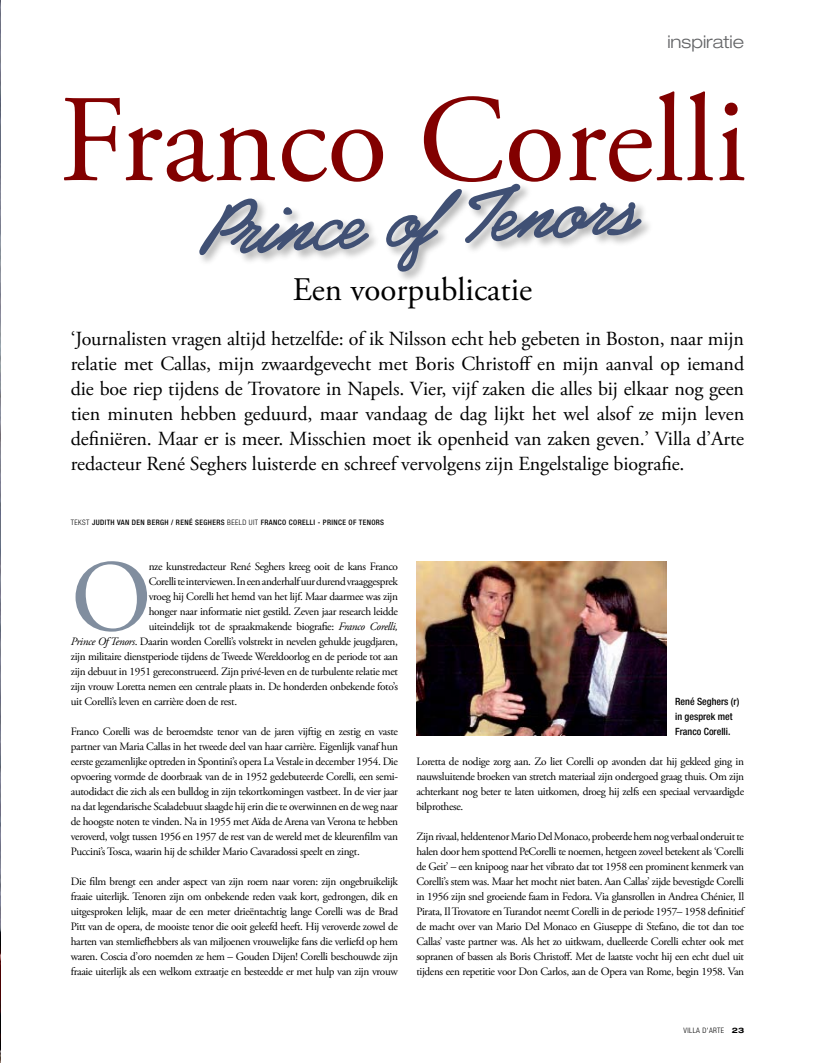
<style>
.page{position:relative;width:815px;height:1063px;background:#fff}
.page>*{position:absolute;margin:0;border:0;box-sizing:border-box;transform-origin:0 0}
.t1{font:124px "Adobe Garamond Pro";color:#820000}
.t2{font:101.75px "Adobe Garamond Pro";color:#818e9f}
.t3{font:80.62px "Prelude Bold Slant";color:#405074}
.t4{font:33px "Adobe Garamond Pro";color:#000}
.t5{font:20px/25px "Adobe Garamond Pro";letter-spacing:-.005em;color:#000;text-align:justify}
.t6{font:300 expanded 17.5px "Helvetica Neue LT Std";color:#636466}
.t7{font:11.25px/15px "Adobe Garamond Pro";letter-spacing:-.03em;color:#000;text-align:justify}
.t8{font:500 condensed 10px/15px "Helvetica Neue LT Std";color:#000}
.t9{font:500 condensed 7.5px "Helvetica Neue LT Std";letter-spacing:.05em;color:#000}
.t10{font:300 condensed 7.5px "Helvetica Neue LT Std";letter-spacing:.05em;color:#000}
.t11{font:700 expanded 7.5px "Helvetica Neue LT Std";color:#000}
.s1{font-weight:300}
.s2{font-style:italic}
</style>
<div class="page">
<img style="left:0;top:0;width:1px;height:1062px">
<div style="left:197px;top:182px;width:457px;height:103px;background:#000;opacity:.3"></div>
<img style="left:416px;top:562px;width:250px;height:173px">
<h3 class="t6" style="left:667px;top:31px;width:78px">inspiratie</h3>
<h1 class="t1" style="left:59px;top:66px;width:689px">Franco Corelli</h1>
<h3 class="t3" style="left:196px;top:188px;width:438px;rotate:-3deg">Prince of Tenors</h3>
<h3 class="t4" style="left:293px;top:270px;width:241px">Een voorpublicatie</h3>
<p class="t5" style="left:71px;top:326px;width:675px">‘Journalisten vragen altijd hetzelfde: of ik Nilsson echt heb gebeten in Boston, naar mijn relatie met Callas, mijn zwaardgevecht met Boris Christoff en mijn aanval op iemand die boe riep tijdens de Trovatore in Napels. Vier, vijf zaken die alles bij elkaar nog geen tien minuten hebben geduurd, maar vandaag de dag lijkt het wel alsof ze mijn leven definiëren. Maar er is meer. Misschien moet ik openheid van zaken geven.’ Villa d’Arte redacteur René Seghers luisterde en schreef vervolgens zijn Engelstalige biografie.</p>
<p class="t9" style="left:71px;top:518px;width:134px"><span class="s1">TEKST</span> JUDITH VAN DEN BERGH / REN É SEGHERS</p>
<p class="t9" style="left:227px;top:518px;width:154px"><span class="s1">BEELD UIT</span> FRANCO CORELLI - PRINCE OF TENORS</p>
<h2 class="t2" style="left:71px;top:537px;width:82px">O</h2>
<p class="t7" style="left:149px;top:559px;width:251px">nze kunstredacteur René Seghers kreeg ooit de kans Franco</p>
<p class="t7" style="left:149px;top:574px;width:251px">Corelli te interviewen. In een anderhalf uur durend vraaggesprek</p>
<p class="t7" style="left:149px;top:589px;width:251px">vroeg hij Corelli het hemd van het lijf. Maar daarmee was zijn</p>
<p class="t7" style="left:149px;top:604px;width:251px">honger naar informatie niet gestild. Zeven jaar research leidde</p>
<p class="t7" style="left:149px;top:619px;width:251px">uiteindelijk tot de spraakmakende biografie: <span class="s2">Franco Corelli,</span></p>
<p class="t7" style="left:71px;top:634px;width:329px"><span class="s2">Prince Of Tenors</span>. Daarin worden Corelli’s volstrekt in nevelen gehulde jeugdjaren,</p>
<p class="t7" style="left:71px;top:649px;width:329px">zijn militaire dienstperiode tijdens de Tweede Wereldoorlog en de periode tot aan</p>
<p class="t7" style="left:71px;top:664px;width:329px">zijn debuut in 1951 gereconstrueerd. Zijn privé-leven en de turbulente relatie met</p>
<p class="t7" style="left:71px;top:679px;width:329px">zijn vrouw Loretta nemen een centrale plaats in. De honderden onbekende foto’s</p>
<p class="t7" style="left:71px;top:694px;width:168px">uit Corelli’s leven en carrière doen de rest.</p>
<p class="t7" style="left:71px;top:724px;width:329px">Franco Corelli was de beroemdste tenor van de jaren vijftig en zestig en vaste partner van Maria Callas in het tweede deel van haar carrière. Eigenlijk vanaf hun eerste gezamenlijke optreden in Spontini’s opera La Vestale in december 1954. Die opvoering vormde de doorbraak van de in 1952 gedebuteerde Corelli, een semi&shy;autodidact die zich als een bulldog in zijn tekortkomingen vastbeet. In de vier jaar na dat legendarische Scaladebuut slaagde hij erin die te overwinnen en de weg naar de hoogste noten te vinden. Na in 1955 met Aïda de Arena van Verona te hebben veroverd, volgt tussen 1956 en 1957 de rest van de wereld met de kleurenfilm van Puccini’s Tosca, waarin hij de schilder Mario Cavaradossi speelt en zingt.</p>
<p class="t7" style="left:71px;top:874px;width:329px">Die film brengt een ander aspect van zijn roem naar voren: zijn ongebruikelijk fraaie uiterlijk. Tenoren zijn om onbekende reden vaak kort, gedrongen, dik en uitgesproken lelijk, maar de een meter drieëntachtig lange Corelli was de Brad Pitt van de opera, de mooiste tenor die ooit geleefd heeft. Hij veroverde zowel de harten van stemliefhebbers als van miljoenen vrouwelijke fans die verliefd op hem waren. Coscia d’oro noemden ze hem – Gouden Dijen! Corelli beschouwde zijn fraaie uiterlijk als een welkom extraatje en besteedde er met hulp van zijn vrouw</p>
<p class="t8" style="left:675px;top:694px;width:66px">RENÉ SEGHERS (R)<br>IN GESPREK MET<br>FRANCO CORELLI.</p>
<p class="t7" style="left:416px;top:754px;width:329px">Loretta de nodige zorg aan. Zo liet Corelli op avonden dat hij gekleed ging in nauwsluitende broeken van stretch materiaal zijn ondergoed graag thuis. Om zijn achterkant nog beter te laten uitkomen, droeg hij zelfs een speciaal vervaardigde bilprothese.</p>
<p class="t7" style="left:416px;top:829px;width:329px">Zijn rivaal, heldentenor Mario Del Monaco, probeerde hem nog verbaal onderuit te halen door hem spottend PeCorelli te noemen, hetgeen zoveel betekent als ‘Corelli de Geit’ – een knipoog naar het vibrato dat tot 1958 een prominent kenmerk van Corelli’s stem was. Maar het mocht niet baten. Aan Callas’ zijde bevestigde Corelli in 1956 zijn snel groeiende faam in Fedora. Via glansrollen in Andrea Chénier, Il Pirata, Il Trovatore en Turandot neemt Corelli in de periode 1957– 1958 definitief de macht over van Mario Del Monaco en Giuseppe di Stefano, die tot dan toe Callas’ vaste partner was. Als het zo uitkwam, duelleerde Corelli echter ook met sopranen of bassen als Boris Christoff. Met de laatste vocht hij een echt duel uit tijdens een repetitie voor Don Carlos, aan de Opera van Rome, begin 1958. Van</p>
<p class="t10" style="left:684px;top:1026px;width:42px">VILLA D'ARTE</p>
<p class="t11" style="left:732px;top:1025px;width:14px">23</p>
</div>
